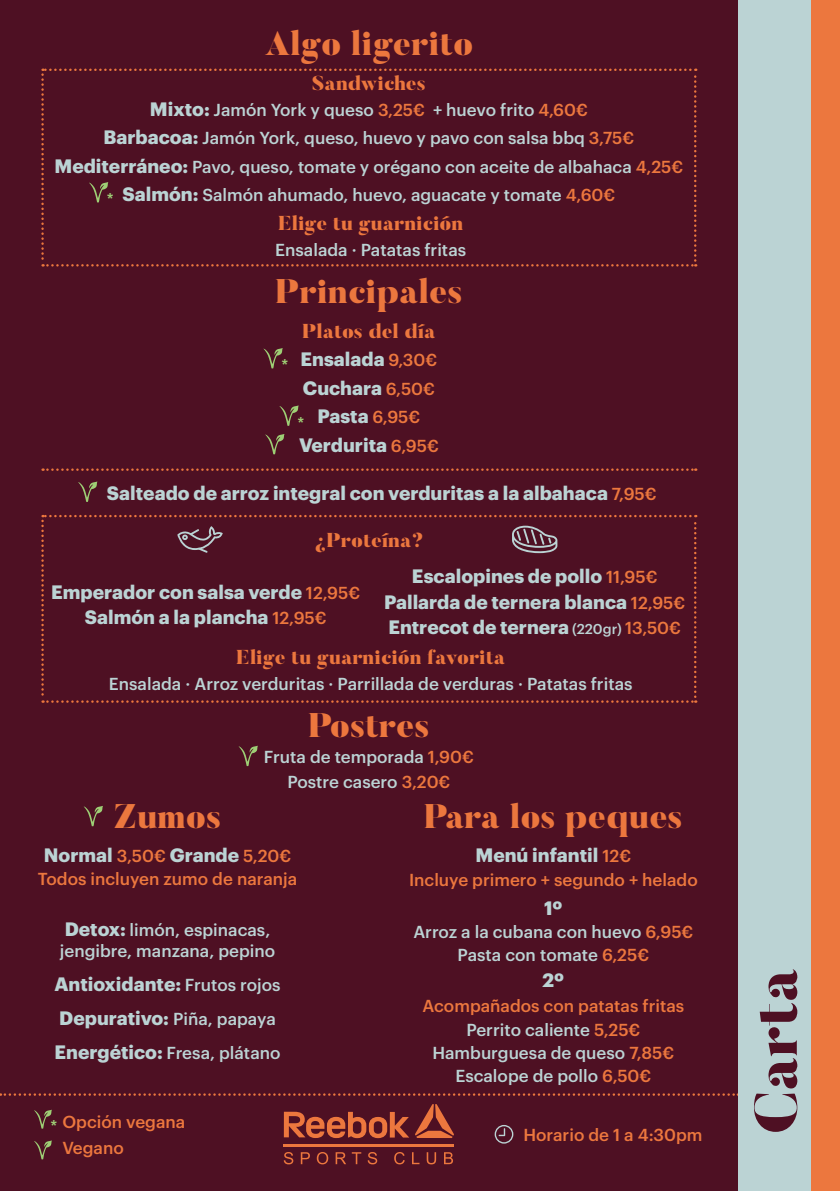
<style>
.page{position:relative;width:840px;height:1191px;background:#fff}
.page>*{position:absolute;margin:0;border:0;box-sizing:border-box;transform-origin:0 0}
.t1{font:900 60px "Butler";color:#4e1023}
.t2{font:900 34px "Butler";color:#ec773e}
.t3{font:900 20px "Butler";color:#ec773e}
.t4{font:700 19px "Graphik";color:#bbd3d4}
.t5{font:500 17px "Graphik";color:#bbd3d4}
.t6{font:500 17px "Graphik";color:#ec773e}
.t7{font:500 16px "Graphik";color:#9ecf75}
.s1{font-weight:700;font-size:19px}
.s2{color:#ec773e}
.s3{font-weight:500;font-size:17px;color:#ec773e}
.s4{font-weight:500;font-size:14px}
.s5{font-weight:500;font-size:17px}
</style>
<div class="page">
<div style="left:0;top:0;width:737px;height:1191px;background:#4e1023"></div>
<svg style="left:34px;top:1109px;width:18px;height:19px"></svg>
<svg style="left:0;top:1093px;width:737px;height:2px"></svg>
<svg style="left:494px;top:1125px;width:19px;height:18px"></svg>
<div style="left:737px;top:0;width:74px;height:1191px;background:#bbd3d4"></div>
<div style="left:811px;top:0;width:28px;height:1191px;background:#ec773e"></div>
<svg style="left:78px;top:481px;width:19px;height:21px"></svg>
<svg style="left:284px;top:1104px;width:170px;height:34px"></svg>
<hr style="left:284px;top:1144px;width:170px;height:3px;background:#ec773e">
<svg style="left:283px;top:1152px;width:10px;height:12px"></svg>
<svg style="left:300px;top:1152px;width:10px;height:12px"></svg>
<svg style="left:316px;top:1152px;width:12px;height:12px"></svg>
<svg style="left:335px;top:1152px;width:26px;height:12px"></svg>
<svg style="left:367px;top:1152px;width:10px;height:12px"></svg>
<svg style="left:394px;top:1152px;width:10px;height:12px"></svg>
<svg style="left:412px;top:1152px;width:7px;height:12px"></svg>
<svg style="left:426px;top:1152px;width:10px;height:12px"></svg>
<svg style="left:444px;top:1152px;width:9px;height:12px"></svg>
<svg style="left:34px;top:1140px;width:18px;height:19px"></svg>
<svg style="left:263px;top:348px;width:19px;height:20px"></svg>
<svg style="left:279px;top:405px;width:19px;height:21px"></svg>
<svg style="left:265px;top:434px;width:19px;height:20px"></svg>
<svg style="left:238px;top:745px;width:20px;height:21px"></svg>
<svg style="left:84px;top:806px;width:19px;height:20px"></svg>
<svg style="left:41px;top:69px;width:655px;height:197px"></svg>
<svg style="left:41px;top:515px;width:655px;height:188px"></svg>
<svg style="left:43px;top:468px;width:652px;height:3px"></svg>
<p class="t2" style="left:264px;top:21px;width:210px">Algo ligerito</p>
<p class="t3" style="left:312px;top:70px;width:115px">Sandwiches</p>
<p class="t5" style="left:150px;top:97px;width:439px"><span class="s1">Mixto:</span> Jamón York y queso <span class="s2">3,25€</span> + huevo frito <span class="s2">4,60€</span></p>
<p class="t5" style="left:103px;top:125px;width:532px"><span class="s1">Barbacoa:</span> Jamón York, queso, huevo y pavo con salsa bbq <span class="s2">3,75€</span></p>
<p class="t5" style="left:55px;top:154px;width:629px"><span class="s1">Mediterráneo:</span> Pavo, queso, tomate y orégano con aceite de albahaca <span class="s2">4,25€</span></p>
<p class="t7" style="left:107px;top:187px;width:8px">*</p>
<p class="t5" style="left:122px;top:182px;width:494px"><span class="s1">Salmón:</span> Salmón ahumado, huevo, aguacate y tomate <span class="s2">4,60€</span></p>
<p class="t3" style="left:278px;top:210px;width:187px">Elige tu guarnición</p>
<p class="t5" style="left:275px;top:237px;width:192px">Ensalada · Patatas fritas</p>
<p class="t2" style="left:275px;top:269px;width:189px">Principales</p>
<p class="t3" style="left:302px;top:318px;width:135px">Platos del día</p>
<p class="t4" style="left:300px;top:345px;width:138px">Ensalada <span class="s3">9,30€</span></p>
<p class="t4" style="left:303px;top:373px;width:133px">Cuchara <span class="s3">6,50€</span></p>
<p class="t4" style="left:317px;top:402px;width:104px">Pasta <span class="s3">6,95€</span></p>
<p class="t4" style="left:299px;top:430px;width:141px">Verdurita <span class="s3">6,95€</span></p>
<p class="t7" style="left:281px;top:353px;width:8px">*</p>
<p class="t7" style="left:297px;top:411px;width:8px">*</p>
<p class="t4" style="left:107px;top:478px;width:551px">Salteado de arroz integral con verduritas a la albahaca <span class="s3">7,95€</span></p>
<p class="t3" style="left:314px;top:527px;width:111px">¿Proteína?</p>
<p class="t4" style="left:51px;top:577px;width:310px">Emperador con salsa verde <span class="s3">12,95€</span></p>
<p class="t4" style="left:85px;top:602px;width:243px">Salmón a la plancha <span class="s3">12,95€</span></p>
<p class="t4" style="left:412px;top:561px;width:247px">Escalopines de pollo <span class="s3">11,95€</span></p>
<p class="t4" style="left:384px;top:587px;width:302px">Pallarda de ternera blanca <span class="s3">12,95€</span></p>
<p class="t4" style="left:388px;top:612px;width:294px">Entrecot de ternera <span class="s4">(220gr)</span> <span class="s3">13,50€</span></p>
<p class="t3" style="left:236px;top:644px;width:270px">Elige tu guarnición favorita</p>
<p class="t5" style="left:109px;top:671px;width:525px">Ensalada · Arroz verduritas · Parrillada de verduras · Patatas fritas</p>
<p class="t2" style="left:308px;top:703px;width:123px">Postres</p>
<p class="t5" style="left:264px;top:744px;width:211px">Fruta de temporada <span class="s2">1,90€</span></p>
<p class="t5" style="left:287px;top:768px;width:164px">Postre casero <span class="s2">3,20€</span></p>
<p class="t2" style="left:423px;top:794px;width:260px">Para los peques</p>
<p class="t4" style="left:475px;top:840px;width:157px">Menú infantil <span class="s3">12€</span></p>
<p class="t6" style="left:409px;top:867px;width:290px">Incluye primero + segundo + helado</p>
<p class="t4" style="left:544px;top:893px;width:20px">1º</p>
<p class="t5" style="left:413px;top:918px;width:281px">Arroz a la cubana con huevo <span class="s2">6,95€</span></p>
<p class="t5" style="left:457px;top:942px;width:193px">Pasta con tomate <span class="s2">6,25€</span></p>
<p class="t4" style="left:542px;top:965px;width:23px">2º</p>
<p class="t6" style="left:422px;top:993px;width:263px">Acompañados con patatas fritas</p>
<p class="t5" style="left:466px;top:1016px;width:175px">Perrito caliente <span class="s2">5,25€</span></p>
<p class="t5" style="left:432px;top:1039px;width:243px">Hamburguesa de queso <span class="s2">7,85€</span></p>
<p class="t5" style="left:455px;top:1063px;width:197px">Escalope de pollo <span class="s2">6,50€</span></p>
<p class="t2" style="left:114px;top:794px;width:109px">Zumos</p>
<p class="t4" style="left:44px;top:840px;width:249px">Normal <span class="s3">3,50€</span> Grande <span class="s3">5,20€</span></p>
<p class="t6" style="left:38px;top:865px;width:261px">Todos incluyen zumo de naranja</p>
<p class="t5" style="left:65px;top:917px;width:207px"><span class="s1">Detox:</span> limón, espinacas,</p>
<p class="t5" style="left:60px;top:937px;width:217px">jengibre, manzana, pepino</p>
<p class="t4" style="left:54px;top:969px;width:227px">Antioxidante: <span class="s5">Frutos rojos</span></p>
<p class="t4" style="left:59px;top:1003px;width:218px">Depurativo: <span class="s5">Piña, papaya</span></p>
<p class="t5" style="left:55px;top:1040px;width:227px"><span class="s1">Energético:</span> Fresa, plátano</p>
<p class="t6" style="left:62px;top:1109px;width:124px">Opción vegana</p>
<p class="t6" style="left:62px;top:1135px;width:63px">Vegano</p>
<p class="t7" style="left:50px;top:1114px;width:8px">*</p>
<p class="t6" style="left:523px;top:1122px;width:180px">Horario de 1 a 4:30pm</p>
<p class="t1" style="left:737px;top:1134px;width:167px;rotate:-90deg">Carta</p>
</div>
